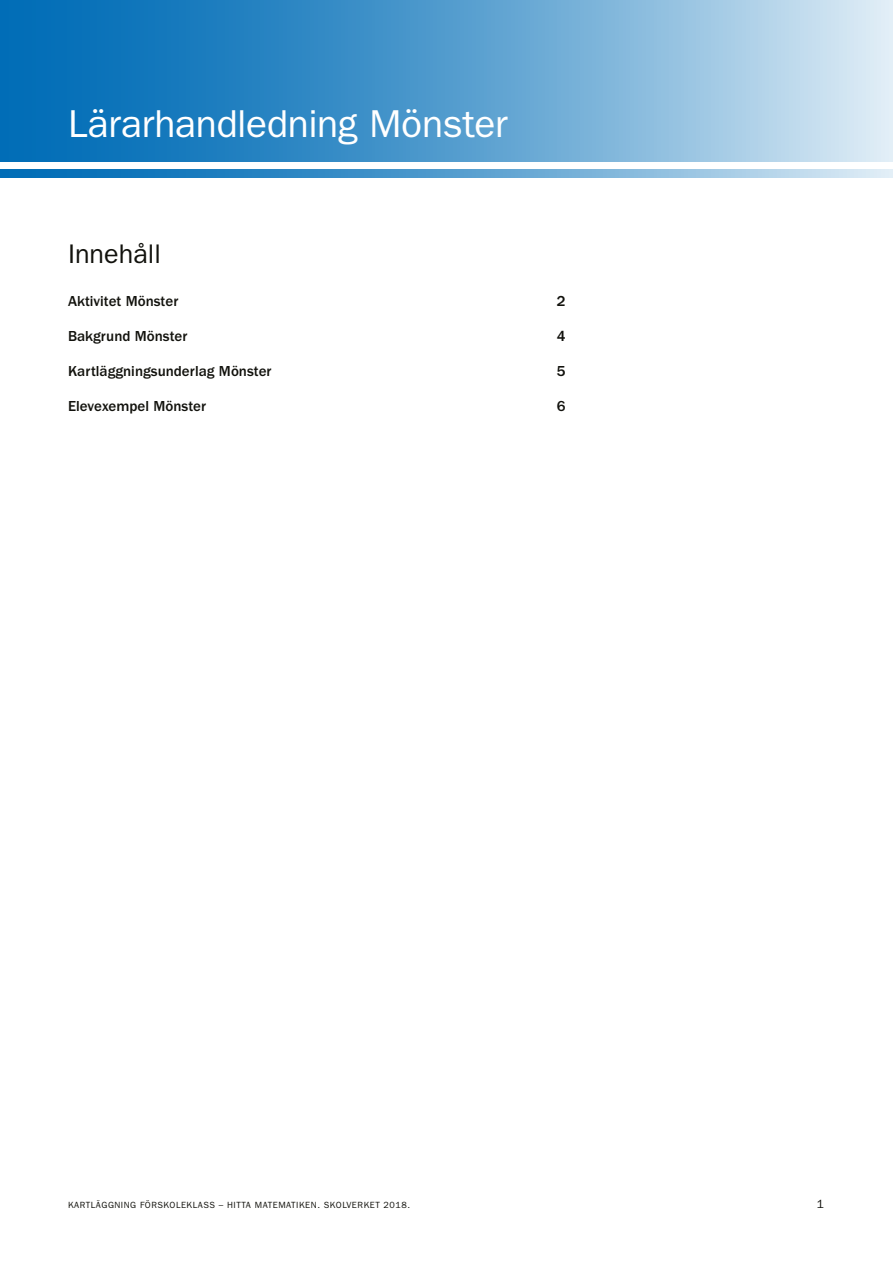
<style>
.page{position:relative;width:893px;height:1263px;background:#fff}
.page>*{position:absolute;margin:0;border:0;box-sizing:border-box;transform-origin:0 0}
.t1{font:39px "Franklin Gothic LT";letter-spacing:-.01em;color:#fff}
.t2{font:27px "Franklin Gothic LT";color:#12120d}
.t3{font:500 15px "Franklin Gothic LT";color:#12120d}
.t4{font:12px "Franklin Gothic LT";color:#12120d}
.t5{font:9px "Franklin Gothic LT";letter-spacing:.06em;color:#12120d}
</style>
<div class="page">
<svg style="left:0;top:0;width:893px;height:162px;background:#5ca1d0"></svg>
<svg style="left:0;top:169px;width:893px;height:9px;background:#5ca1d0"></svg>
<h1 class="t1" style="left:68px;top:101px;width:441px">Lärarhandledning Mönster</h1>
<h2 class="t2" style="left:68px;top:238px;width:94px">Innehåll</h2>
<p class="t3" style="left:68px;top:293px;width:112px">Aktivitet Mönster</p>
<p class="t3" style="left:557px;top:293px;width:10px">2</p>
<p class="t3" style="left:68px;top:328px;width:121px">Bakgrund Mönster</p>
<p class="t3" style="left:557px;top:328px;width:10px">4</p>
<p class="t3" style="left:68px;top:363px;width:205px">Kartläggningsunderlag Mönster</p>
<p class="t3" style="left:557px;top:363px;width:10px">5</p>
<p class="t3" style="left:68px;top:398px;width:139px">Elevexempel Mönster</p>
<p class="t3" style="left:557px;top:398px;width:10px">6</p>
<p class="t5" style="left:68px;top:1200px;width:344px">KARTLÄGGNING FÖRSKOLEKLASS – HITTA MATEMATIKEN. SKOLVERKET 2018.</p>
<p class="t4" style="left:817px;top:1197px;width:9px">1</p>
</div>
